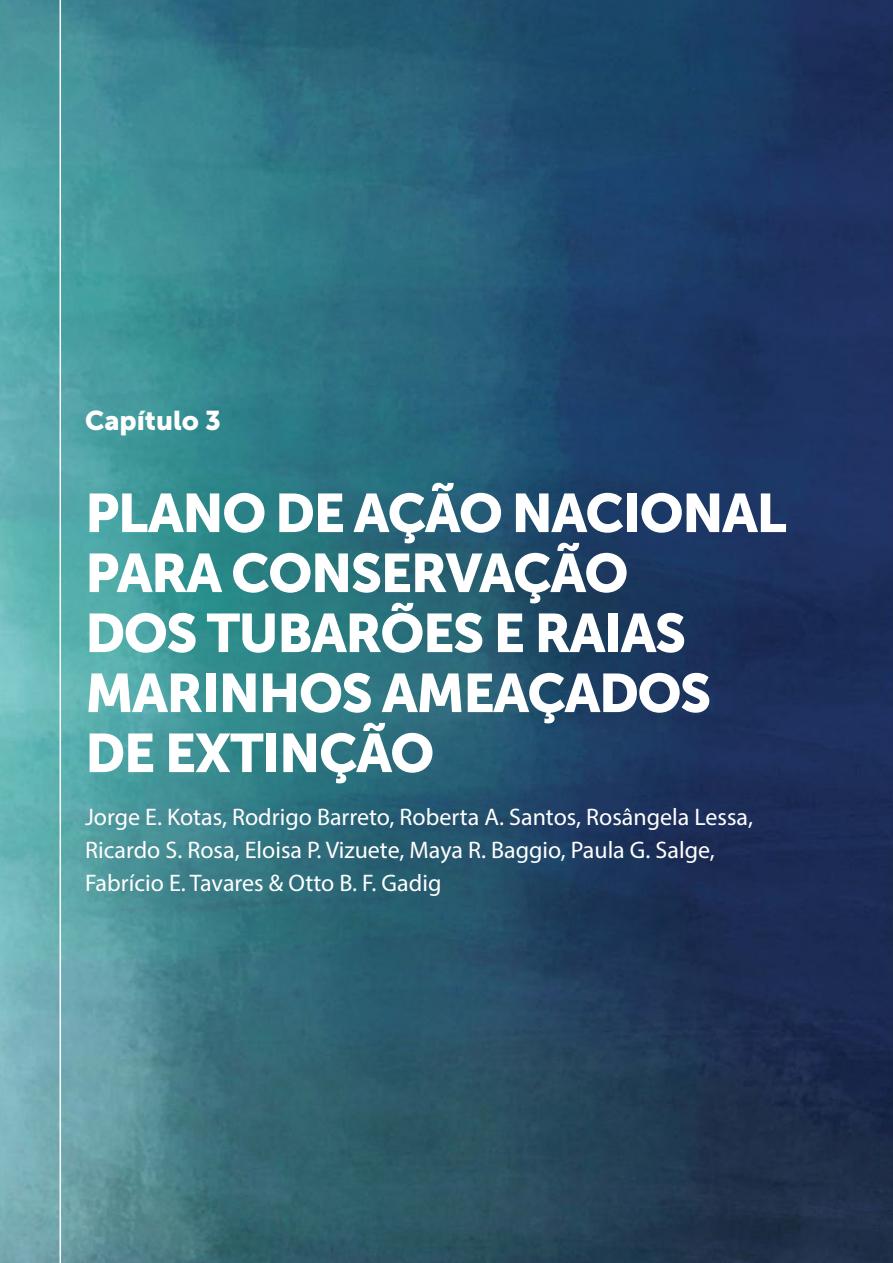
<style>
.page{position:relative;width:893px;height:1263px;background:#fff}
.page>*{position:absolute;margin:0;border:0;box-sizing:border-box;transform-origin:0 0}
.t1{font:54px/60px "Museo Sans 900";letter-spacing:-.03em;color:#fff}
.t2{font:27px "Museo Sans 900";color:#fff}
.t3{font:24px/33px "Myriad Pro";color:#fff}
</style>
<div class="page">
<img style="left:0;top:0;width:893px;height:1263px">
<hr style="left:60px;top:0;width:1px;height:1263px;background:#fff">
<p class="t2" style="left:85px;top:405px;width:138px">Capítulo 3</p>
<h1 class="t1" style="left:85px;top:483px;width:703px">PLANO DE AÇÃO NACIONAL<br>PARA CONSERVAÇÃO<br>DOS TUBARÕES E RAIAS<br>MARINHOS AMEAÇADOS<br>DE EXTINÇÃO</h1>
<p class="t3" style="left:85px;top:800px;width:670px">Jorge E. Kotas, Rodrigo Barreto, Roberta A. Santos, Rosângela Lessa,<br>Ricardo S. Rosa, Eloisa P. Vizuete, Maya R. Baggio, Paula G. Salge,<br>Fabrício E. Tavares &amp; Otto B. F. Gadig</p>
</div>
